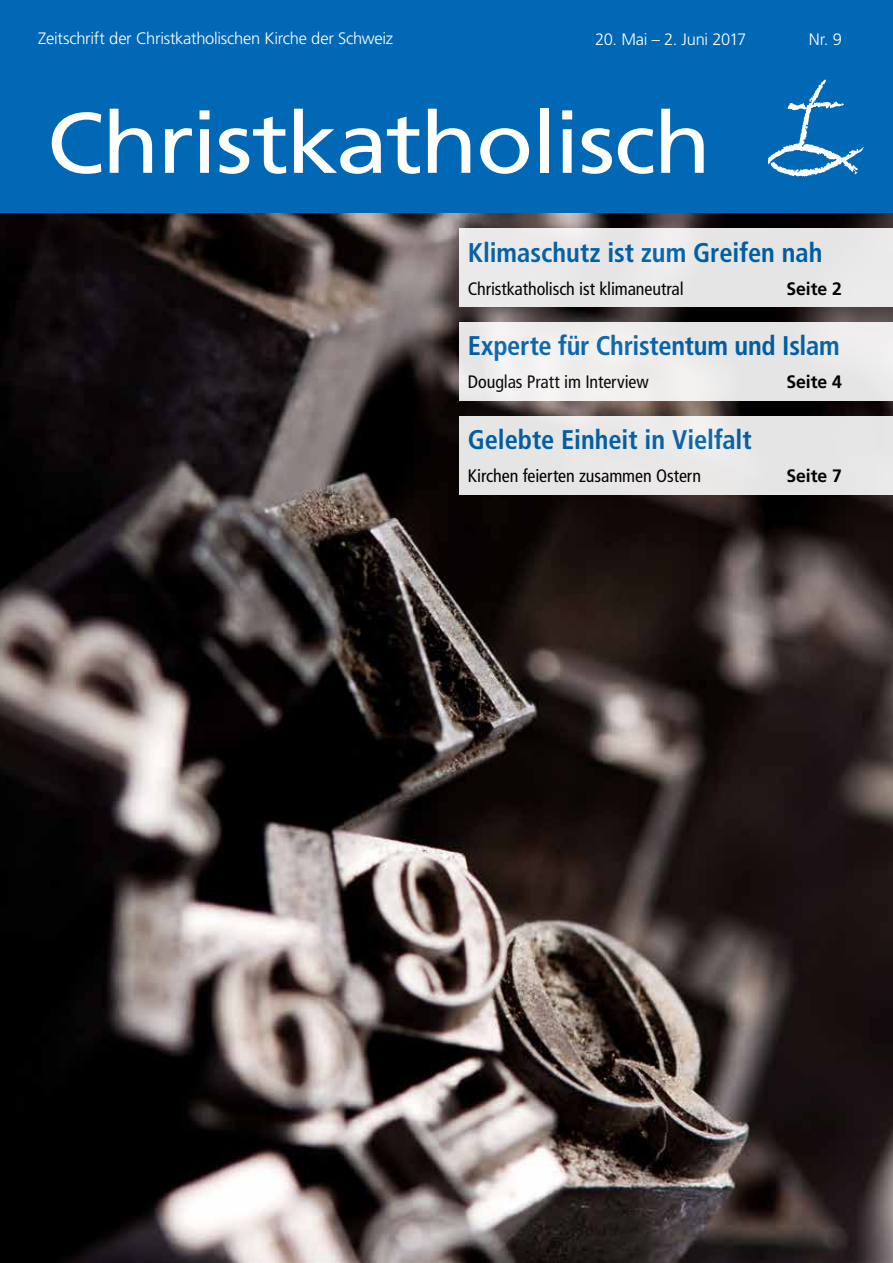
<style>
.page{position:relative;width:893px;height:1263px;background:#fff}
.page>*{position:absolute;margin:0;border:0;box-sizing:border-box;transform-origin:0 0}
.t1{font:85.5px "Frutiger LT Std";letter-spacing:-.02em;color:#fff;scale:1.1 1}
.t2{font:700 condensed 27px "Frutiger LT Std";letter-spacing:-.005em;color:#0068b4}
.t3{font:condensed 18px "Frutiger LT Std";letter-spacing:-.005em;color:#000}
.t4{font:700 18px "Frutiger LT Std";letter-spacing:-.005em;color:#000}
.t5{font:300 16.5px "Frutiger LT Std";letter-spacing:-.015em;color:#fff}
</style>
<div class="page">
<div style="left:0;top:0;width:893px;height:214px;background:#0068b4"></div>
<svg style="left:768px;top:80px;width:96px;height:96px"></svg>
<img style="left:0;top:214px;width:893px;height:1049px">
<div style="left:459px;top:416px;width:434px;height:78px;background:#e7e6e6"></div>
<div style="left:459px;top:322px;width:434px;height:79px;background:#edeceb"></div>
<div style="left:459px;top:229px;width:434px;height:78px;background:#e9e8e8"></div>
<p class="t5" style="left:38px;top:29px;width:356px">Zeitschrift der Christkatholischen Kirche der Schweiz</p>
<p class="t5" style="left:595px;top:30px;width:153px">20. Mai – 2. Juni 2017</p>
<p class="t5" style="left:809px;top:30px;width:35px">Nr. 9</p>
<h1 class="t1" style="left:47px;top:93px;width:605px">Christkatholisch</h1>
<h2 class="t2" style="left:468px;top:236px;width:356px">Klimaschutz ist zum Greifen nah</h2>
<p class="t3" style="left:468px;top:278px;width:217px">Christkatholisch ist klimaneutral</p>
<p class="t4" style="left:786px;top:278px;width:57px">Seite 2</p>
<h2 class="t2" style="left:468px;top:330px;width:373px">Experte für Christentum und Islam</h2>
<p class="t3" style="left:468px;top:371px;width:183px">Douglas Pratt im Interview</p>
<p class="t4" style="left:786px;top:371px;width:57px">Seite 4</p>
<h2 class="t2" style="left:468px;top:423px;width:285px">Gelebte Einheit in Vielfalt</h2>
<p class="t3" style="left:468px;top:465px;width:235px">Kirchen feierten zusammen Ostern</p>
<p class="t4" style="left:786px;top:465px;width:57px">Seite 7</p>
</div>
